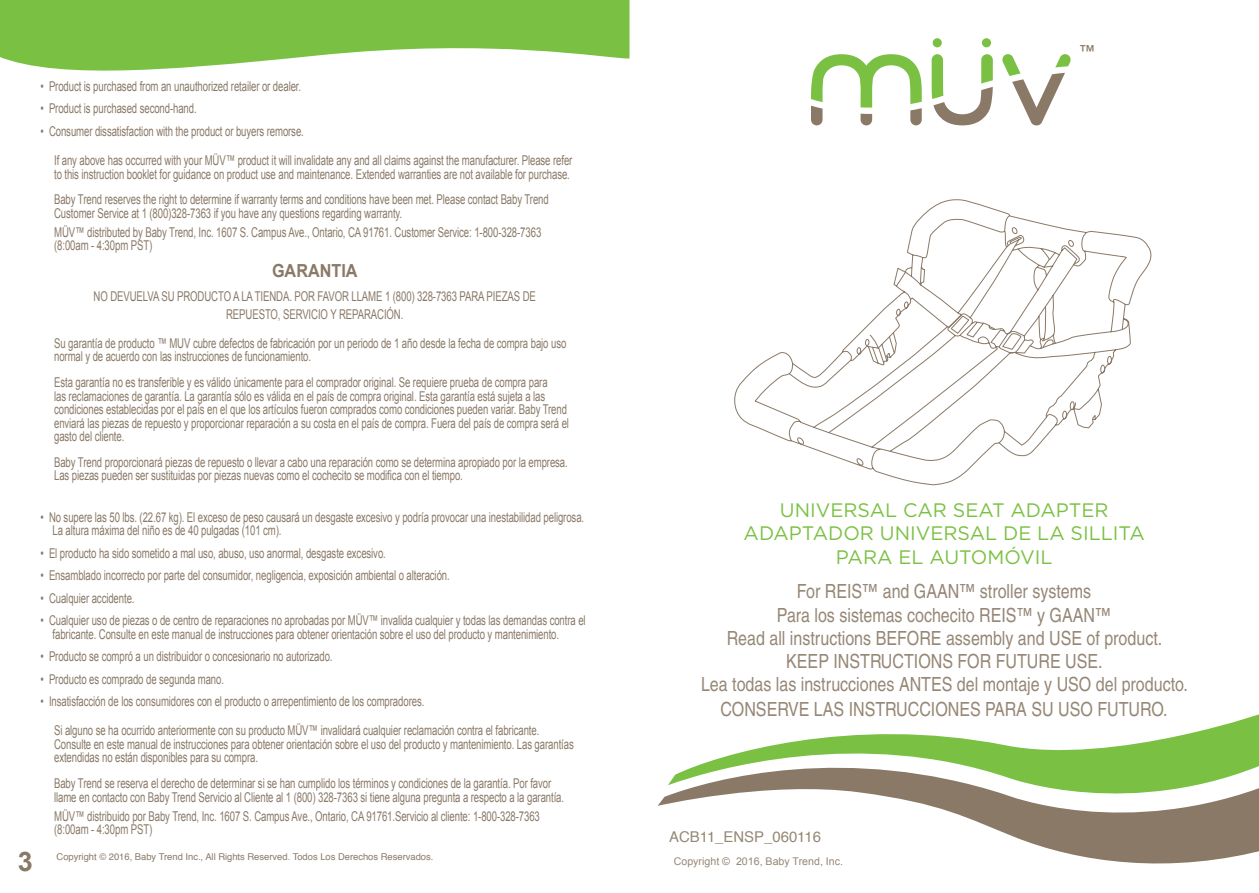
<style>
.page{position:relative;width:1259px;height:893px;background:#fff}
.page>*{position:absolute;margin:0;border:0;box-sizing:border-box;transform-origin:0 0}
.t1{font:700 27px "Arial";color:#8a7967}
.t2{font:condensed 19.5px/23.5px "Helvetica";color:#968776;text-align:center}
.t3{font:19.5px/23.4px "Gotham";color:#7ac143;text-align:center}
.t4{font:700 18px "Arial";color:#8a7967;scale:.9 1}
.t5{font:18px "Helvetica";color:#8a7967}
.t6{font:14.85px "Helvetica";color:#968776}
.t7{font:13.5px/13.5px "Arial";letter-spacing:-.01em;color:#8a7967;scale:.71 1}
.t8{font:10.65px "Arial";color:#968776}
.t9{font:9.3px "Helvetica";color:#8a7967}
</style>
<div class="page">
<svg style="left:0;top:0;width:629px;height:71px;fill:#7ac143"></svg>
<svg style="left:811px;top:54px;width:110px;height:71px"></svg>
<svg style="left:1002px;top:54px;width:69px;height:71px"></svg>
<div style="left:932px;top:38px;width:10px;height:9px;background:#7ac143;border-radius:50%"></div>
<svg style="left:982px;top:38px;width:9px;height:9px"></svg>
<svg style="left:931px;top:54px;width:61px;height:71px"></svg>
<svg style="left:786px;top:714px;width:473px;height:29px"></svg>
<svg style="left:657px;top:743px;width:602px;height:121px"></svg>
<svg style="left:734px;top:199px;width:418px;height:286px"></svg>
<p class="t7" style="left:41px;top:79px;width:368px">• Product is purchased from an unauthorized retailer or dealer.</p>
<p class="t7" style="left:41px;top:102px;width:221px">• Product is purchased second-hand.</p>
<p class="t7" style="left:54px;top:117px;width:731px;line-height:29.2px;text-indent:-13px">• Consumer dissatisfaction with the product or buyers remorse.<br>If any above has occurred with your MÜV™ product it will invalidate any and all claims against the manufacturer. Please refer</p>
<p class="t7" style="left:54px;top:161px;width:728px;line-height:25.7px">to this instruction booklet for guidance on product use and maintenance. Extended warranties are not available for purchase.<br>Baby Trend reserves the right to determine if warranty terms and conditions have been met. Please contact Baby Trend</p>
<p class="t7" style="left:54px;top:204px;width:688px;line-height:18.9px">Customer Service at 1 (800)328-7363 if you have any questions regarding warranty.<br>MÜV™ distributed by Baby Trend, Inc. 1607 S. Campus Ave., Ontario, CA 91761. Customer Service: 1-800-328-7363</p>
<p class="t7" style="left:54px;top:239px;width:140px">(8:00am - 4:30pm PST)</p>
<h3 class="t4" style="left:272px;top:259px;width:96px">GARANTIA</h3>
<p class="t7" style="left:94px;top:287px;width:624px;line-height:18px;text-align:center">NO DEVUELVA SU PRODUCTO A LA TIENDA. POR FAVOR LLAME 1 (800) 328-7363 PARA PIEZAS DE<br>REPUESTO, SERVICIO Y REPARACIÓN.</p>
<p class="t7" style="left:54px;top:337px;width:723px">Su garantía de producto ™ MUV cubre defectos de fabricación por un periodo de 1 año desde la fecha de compra bajo uso normal y de acuerdo con las instrucciones de funcionamiento.</p>
<p class="t7" style="left:54px;top:376px;width:727px">Esta garantía no es transferible y es válido únicamente para el comprador original. Se requiere prueba de compra para<br>las reclamaciones de garantía. La garantía sólo es válida en el país de compra original. Esta garantía está sujeta a las condiciones establecidas por el país en el que los artículos fueron comprados como condiciones pueden variar. Baby Trend enviará las piezas de repuesto y proporcionar reparación a su costa en el país de compra. Fuera del país de compra será el gasto del cliente.</p>
<p class="t7" style="left:54px;top:455px;width:725px">Baby Trend proporcionará piezas de repuesto o llevar a cabo una reparación como se determina apropiado por la empresa.<br>Las piezas pueden ser sustituidas por piezas nuevas como el cochecito se modifica con el tiempo.</p>
<p class="t7" style="left:53px;top:510px;width:750px;text-indent:-12px">• No supere las 50 lbs. (22.67 kg). El exceso de peso causará un desgaste excesivo y podría provocar una inestabilidad peligrosa.<br>La altura máxima del niño es de 40 pulgadas (101 cm).</p>
<p class="t7" style="left:41px;top:546px;width:488px">• El producto ha sido sometido a mal uso, abuso, uso anormal, desgaste excesivo.</p>
<p class="t7" style="left:41px;top:569px;width:578px">• Ensamblado incorrecto por parte del consumidor, negligencia, exposición ambiental o alteración.</p>
<p class="t7" style="left:41px;top:591px;width:134px">• Cualquier accidente.</p>
<p class="t7" style="left:53px;top:614px;width:752px;text-indent:-12px">• Cualquier uso de piezas o de centro de reparaciones no aprobadas por MÜV™ invalida cualquier y todas las demandas contra el fabricante. Consulte en este manual de instrucciones para obtener orientación sobre el uso del producto y mantenimiento.</p>
<p class="t7" style="left:41px;top:650px;width:413px">• Producto se compró a un distribuidor o concesionario no autorizado.</p>
<p class="t7" style="left:41px;top:672px;width:260px">• Producto es comprado de segunda mano.</p>
<p class="t7" style="left:54px;top:687px;width:685px;line-height:29.2px;text-indent:-13px">• Insatisfacción de los consumidores con el producto o arrepentimiento de los compradores.<br>Si alguno se ha ocurrido anteriormente con su producto MÜV™ invalidará cualquier reclamación contra el fabricante.</p>
<p class="t7" style="left:54px;top:738px;width:733px">Consulte en este manual de instrucciones para obtener orientación sobre el uso del producto y mantenimiento. Las garantías extendidas no están disponibles para su compra.</p>
<p class="t7" style="left:54px;top:777px;width:720px">Baby Trend se reserva el derecho de determinar si se han cumplido los términos y condiciones de la garantía. Por favor llame en contacto con Baby Trend Servicio al Cliente al 1 (800) 328-7363 si tiene alguna pregunta a respecto a la garantía.</p>
<p class="t7" style="left:54px;top:809px;width:686px">MÜV™ distribuido por Baby Trend, Inc. 1607 S. Campus Ave., Ontario, CA 91761.Servicio al cliente: 1-800-328-7363 (8:00am - 4:30pm PST)</p>
<h1 class="t1" style="left:18px;top:844px;width:17px">3</h1>
<p class="t9" style="left:57px;top:849px;width:378px">Copyright © 2016, Baby Trend Inc., All Rights Reserved. Todos Los Derechos Reservados.</p>
<h3 class="t5" style="left:1078px;top:38px;width:19px">™</h3>
<h2 class="t3" style="left:743px;top:498px;width:403px">UNIVERSAL CAR SEAT ADAPTER<br>ADAPTADOR UNIVERSAL DE LA SILLITA<br>PARA EL AUTOMÓVIL</h2>
<p class="t2" style="left:701px;top:580px;width:488px">For REIS™ and GAAN™ stroller systems<br>Para los sistemas cochecito REIS™ y GAAN™<br>Read all instructions BEFORE assembly and USE of product.<br>KEEP INSTRUCTIONS FOR FUTURE USE.<br>Lea todas las instrucciones ANTES del montaje y USO del producto.<br>CONSERVE LAS INSTRUCCIONES PARA SU USO FUTURO.</p>
<p class="t6" style="left:669px;top:825px;width:153px">ACB11_ENSP_060116</p>
<p class="t8" style="left:674px;top:854px;width:171px">Copyright © 2016, Baby Trend, Inc.</p>
</div>
